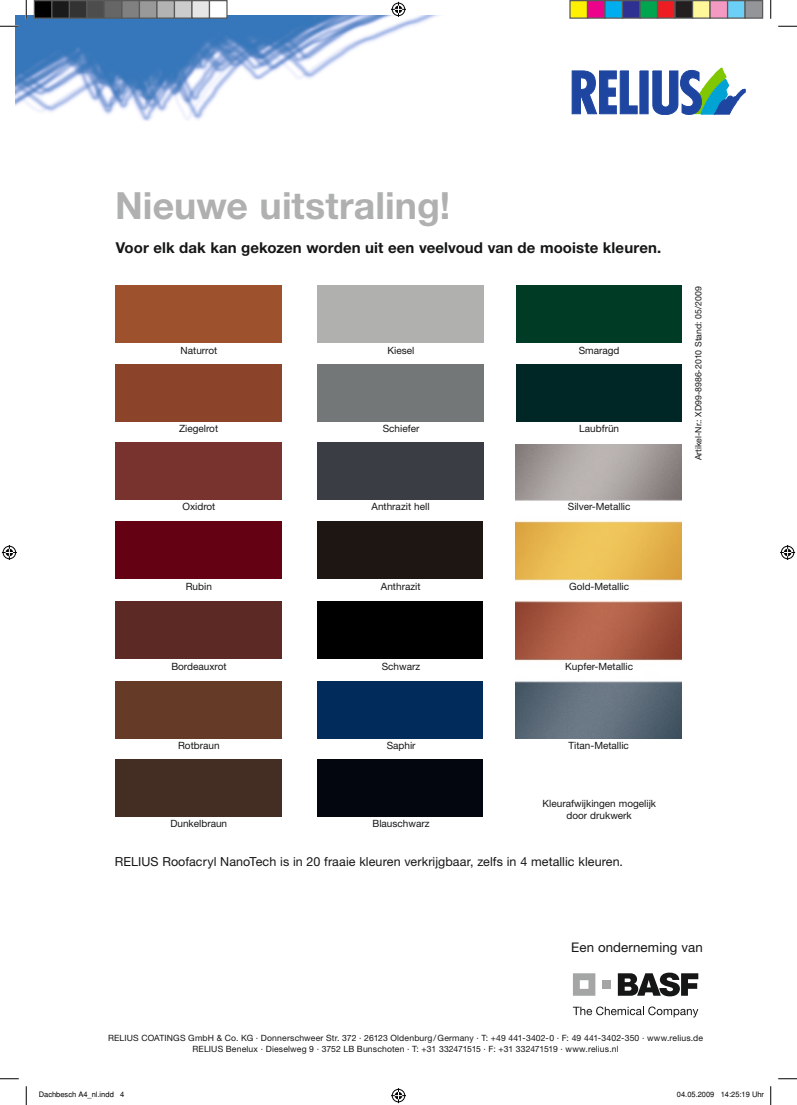
<style>
.page{position:relative;width:797px;height:1105px;background:#fff}
.page>*{position:absolute;margin:0;border:0;box-sizing:border-box;transform-origin:0 0}
.t1{font:700 37.5px "Helvetica Neue LT";color:#afb0b0}
.t2{font:700 15px "Helvetica Neue LT";letter-spacing:.005em;color:#151616}
.t3{font:13.25px "Helvetica Neue";letter-spacing:.01em;color:#151616}
.t4{font:12.5px "Helvetica Neue LT";letter-spacing:.005em;color:#151616}
.t5{font:10px/12px "Helvetica Neue LT";color:#151616;text-align:center}
.t6{font:8.75px "Helvetica Neue LT";color:#151616}
.t7{font:8.62px/11.2px "Helvetica Neue LT";letter-spacing:.015em;color:#151616;text-align:center}
.t8{font:7.5px "Helvetica";color:#000}
</style>
<div class="page">
<svg style="left:573px;top:1006px;width:125px;height:11px"></svg>
<svg style="left:618px;top:973px;width:80px;height:23px"></svg>
<svg style="left:573px;top:973px;width:22px;height:23px"></svg>
<div style="left:602px;top:980px;width:9px;height:9px;background:#a4a5a5"></div>
<img style="left:515px;top:444px;width:166px;height:294px">
<div style="left:515px;top:364px;width:166px;height:58px;background:#002726"></div>
<div style="left:115px;top:759px;width:166px;height:57px;background:#442e24"></div>
<div style="left:115px;top:681px;width:166px;height:57px;background:#653a26"></div>
<div style="left:115px;top:601px;width:167px;height:58px;background:#5c2925"></div>
<div style="left:317px;top:286px;width:166px;height:57px;background:#b0b0ae"></div>
<div style="left:317px;top:364px;width:166px;height:57px;background:#747778"></div>
<div style="left:317px;top:442px;width:166px;height:58px;background:#3a3d43"></div>
<div style="left:317px;top:522px;width:166px;height:57px;background:#1d1612"></div>
<div style="left:317px;top:601px;width:166px;height:58px;background:#000"></div>
<div style="left:317px;top:681px;width:166px;height:57px;background:#002b5a"></div>
<div style="left:317px;top:759px;width:166px;height:57px;background:#03050f"></div>
<div style="left:515px;top:286px;width:166px;height:57px;background:#003b26"></div>
<div style="left:115px;top:522px;width:167px;height:57px;background:#640214"></div>
<div style="left:115px;top:442px;width:167px;height:58px;background:#78332e"></div>
<div style="left:115px;top:364px;width:167px;height:57px;background:#8b4429"></div>
<div style="left:115px;top:286px;width:167px;height:57px;background:#9d512c"></div>
<img style="left:16px;top:16px;width:421px;height:105px">
<div style="left:640px;top:71px;width:8px;height:43px;background:#1e46a1"></div>
<svg style="left:572px;top:71px;width:65px;height:43px"></svg>
<svg style="left:652px;top:68px;width:93px;height:47px"></svg>
<svg style="left:0;top:25px;width:19px;height:2px"></svg>
<svg style="left:778px;top:25px;width:19px;height:2px"></svg>
<svg style="left:0;top:1078px;width:19px;height:1px"></svg>
<svg style="left:778px;top:1078px;width:19px;height:1px"></svg>
<svg style="left:25px;top:0;width:2px;height:19px"></svg>
<svg style="left:25px;top:1086px;width:2px;height:19px"></svg>
<svg style="left:770px;top:0;width:1px;height:19px"></svg>
<svg style="left:770px;top:1086px;width:1px;height:19px"></svg>
<svg style="left:391px;top:2px;width:15px;height:15px"></svg>
<svg style="left:391px;top:1088px;width:15px;height:15px"></svg>
<svg style="left:2px;top:545px;width:15px;height:15px"></svg>
<svg style="left:780px;top:545px;width:15px;height:15px"></svg>
<div style="left:34px;top:1px;width:18px;height:17px;background:#000"></div>
<div style="left:34px;top:0;width:18px;height:19px;border:1px solid #595959"></div>
<div style="left:52px;top:1px;width:17px;height:17px;background:#1a1a1a"></div>
<div style="left:51px;top:0;width:19px;height:19px;border:1px solid #595959"></div>
<div style="left:69px;top:1px;width:18px;height:17px;background:#333"></div>
<div style="left:69px;top:0;width:19px;height:19px;border:1px solid #595959"></div>
<div style="left:87px;top:1px;width:17px;height:17px;background:#4d4d4d"></div>
<div style="left:86px;top:0;width:19px;height:19px;border:1px solid #595959"></div>
<div style="left:104px;top:1px;width:18px;height:17px;background:#666"></div>
<div style="left:104px;top:0;width:18px;height:19px;border:1px solid #595959"></div>
<div style="left:122px;top:1px;width:17px;height:17px;background:#808080"></div>
<div style="left:121px;top:0;width:19px;height:19px;border:1px solid #595959"></div>
<div style="left:139px;top:1px;width:18px;height:17px;background:#999"></div>
<div style="left:139px;top:0;width:19px;height:19px;border:1px solid #595959"></div>
<div style="left:157px;top:1px;width:17px;height:17px;background:#b3b3b3"></div>
<div style="left:156px;top:0;width:19px;height:19px;border:1px solid #595959"></div>
<div style="left:174px;top:1px;width:18px;height:17px;background:#ccc"></div>
<div style="left:174px;top:0;width:18px;height:19px;border:1px solid #595959"></div>
<div style="left:192px;top:1px;width:17px;height:17px;background:#e6e6e6"></div>
<div style="left:191px;top:0;width:19px;height:19px;border:1px solid #595959"></div>
<div style="left:209px;top:1px;width:18px;height:17px;background:#fff"></div>
<div style="left:209px;top:0;width:19px;height:19px;border:1px solid #595959"></div>
<div style="left:570px;top:1px;width:17px;height:17px;background:#fff101"></div>
<div style="left:569px;top:0;width:19px;height:19px;border:1px solid #595959"></div>
<div style="left:587px;top:1px;width:18px;height:17px;background:#ed028c"></div>
<div style="left:587px;top:0;width:18px;height:19px;border:1px solid #595959"></div>
<div style="left:605px;top:1px;width:17px;height:17px;background:#00aeef"></div>
<div style="left:604px;top:0;width:19px;height:19px;border:1px solid #595959"></div>
<div style="left:622px;top:1px;width:18px;height:17px;background:#2e3092"></div>
<div style="left:622px;top:0;width:18px;height:19px;border:1px solid #595959"></div>
<div style="left:640px;top:1px;width:17px;height:17px;background:#00a54f"></div>
<div style="left:639px;top:0;width:19px;height:19px;border:1px solid #595959"></div>
<div style="left:657px;top:1px;width:18px;height:17px;background:#ee1d23"></div>
<div style="left:657px;top:0;width:18px;height:19px;border:1px solid #595959"></div>
<div style="left:675px;top:1px;width:17px;height:17px;background:#231f20"></div>
<div style="left:674px;top:0;width:19px;height:19px;border:1px solid #595959"></div>
<div style="left:692px;top:1px;width:18px;height:17px;background:#fff79a"></div>
<div style="left:692px;top:0;width:18px;height:19px;border:1px solid #595959"></div>
<div style="left:710px;top:1px;width:17px;height:17px;background:#f499c2"></div>
<div style="left:709px;top:0;width:19px;height:19px;border:1px solid #595959"></div>
<div style="left:727px;top:1px;width:18px;height:17px;background:#6bcff6"></div>
<div style="left:727px;top:0;width:18px;height:19px;border:1px solid #595959"></div>
<div style="left:745px;top:1px;width:17px;height:17px;background:#939598"></div>
<div style="left:744px;top:0;width:19px;height:19px;border:1px solid #595959"></div>
<h1 class="t1" style="left:115px;top:182px;width:337px">Nieuwe uitstraling!</h1>
<h2 class="t2" style="left:116px;top:238px;width:547px">Voor elk dak kan gekozen worden uit een veelvoud van de mooiste kleuren.</h2>
<p class="t5" style="left:181px;top:344px;width:38px">Naturrot</p>
<p class="t5" style="left:387px;top:344px;width:28px">Kiesel</p>
<p class="t5" style="left:579px;top:344px;width:42px">Smaragd</p>
<p class="t5" style="left:179px;top:422px;width:41px">Ziegelrot</p>
<p class="t5" style="left:383px;top:422px;width:38px">Schiefer</p>
<p class="t5" style="left:579px;top:422px;width:41px">Laubfrün</p>
<p class="t5" style="left:182px;top:501px;width:34px">Oxidrot</p>
<p class="t5" style="left:371px;top:501px;width:60px">Anthrazit hell</p>
<p class="t5" style="left:568px;top:501px;width:64px">Silver-Metallic</p>
<p class="t5" style="left:186px;top:580px;width:28px">Rubin</p>
<p class="t5" style="left:381px;top:580px;width:41px">Anthrazit</p>
<p class="t5" style="left:569px;top:580px;width:61px">Gold-Metallic</p>
<p class="t5" style="left:171px;top:660px;width:57px">Bordeauxrot</p>
<p class="t5" style="left:382px;top:660px;width:40px">Schwarz</p>
<p class="t5" style="left:565px;top:660px;width:69px">Kupfer-Metallic</p>
<p class="t5" style="left:178px;top:739px;width:43px">Rotbraun</p>
<p class="t5" style="left:386px;top:739px;width:30px">Saphir</p>
<p class="t5" style="left:568px;top:739px;width:62px">Titan-Metallic</p>
<p class="t5" style="left:170px;top:817px;width:58px">Dunkelbraun</p>
<p class="t5" style="left:372px;top:817px;width:59px">Blauschwarz</p>
<p class="t5" style="left:542px;top:797px;width:115px">Kleurafwijkingen mogelijk door drukwerk</p>
<p class="t4" style="left:115px;top:854px;width:509px">RELIUS Roofacryl NanoTech is in 20 fraaie kleuren verkrijgbaar, zelfs in 4 metallic kleuren.</p>
<p class="t6" style="left:693px;top:460px;width:175px;rotate:-90deg">Artikel-Nr.: XD99-8986-2010 Stand: 05/2009</p>
<h3 class="t3" style="left:571px;top:939px;width:133px">Een onderneming van</h3>
<p class="t7" style="left:108px;top:1032px;width:596px">RELIUS COATINGS GmbH &amp; Co. KG · Donnerschweer Str. 372 · 26123 Oldenburg/Germany · T: +49 441-3402-0 · F: 49 441-3402-350 · www.relius.de<br>RELIUS Benelux · Dieselweg 9 · 3752 LB Bunschoten · T: +31 332471515 · F: +31 332471519 · www.relius.nl</p>
<p class="t8" style="left:39px;top:1090px;width:87px">Dachbesch A4_nl.indd 4</p>
<p class="t8" style="left:677px;top:1090px;width:89px">04.05.2009 14:25:19 Uhr</p>
</div>
